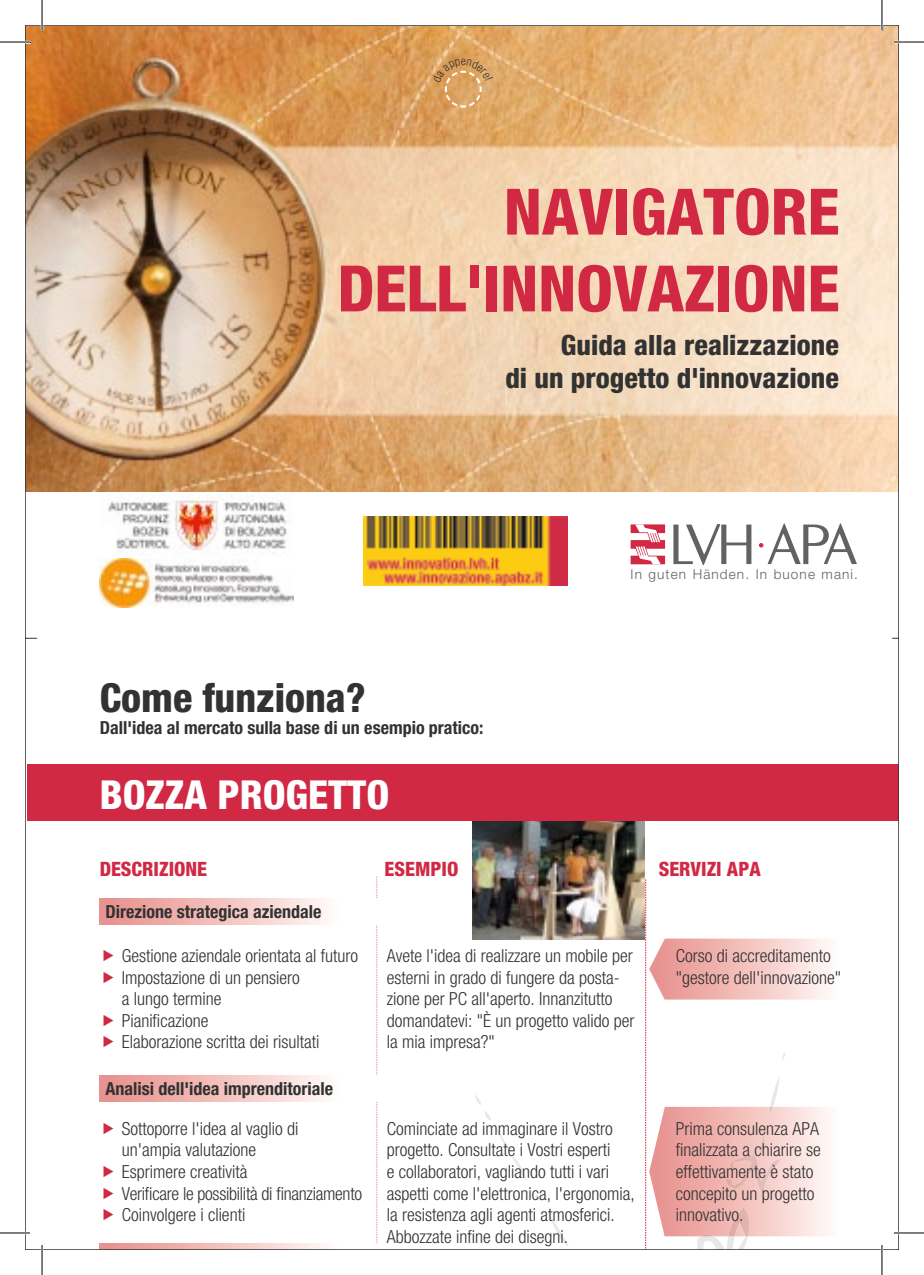
<style>
.page{position:relative;width:924px;height:1275px;background:#fff}
.page>*{position:absolute;margin:0;border:0;box-sizing:border-box;transform-origin:0 0}
.t1{font:800 condensed 64px/76.8px "Helvetica Neue";color:#d12844;text-align:right}
.t2{font:800 condensed 40px "Helvetica Neue";color:#fff}
.t3{font:800 condensed 40px "Helvetica Neue";color:#323232}
.t4{font:800 condensed 28px/33.6px "Helvetica Neue";color:#323232;text-align:right}
.t5{font:800 condensed 19.8px "Helvetica Neue";color:#d12844}
.t6{font:300 condensed 18px/21.6px "Helvetica Neue";color:#323232}
.t7{font:700 condensed 18px "Helvetica Neue";color:#323232}
.t8{font:300 13.6px "Helvetica Neue";letter-spacing:.08em;color:#626262}
</style>
<div class="page">
<svg style="left:376px;top:876px;width:1px;height:367px"></svg>
<svg style="left:100px;top:1243px;width:224px;height:5px"></svg>
<div style="left:100px;top:1075px;width:325px;height:26px;background:linear-gradient(to right,#e9938d,#fff)"></div>
<img style="left:472px;top:821px;width:171px;height:118px">
<svg style="left:475px;top:1095px;width:6px;height:10px"></svg>
<svg style="left:485px;top:1111px;width:26px;height:39px"></svg>
<svg style="left:512px;top:1157px;width:15px;height:23px"></svg>
<svg style="left:535px;top:1193px;width:4px;height:7px"></svg>
<svg style="left:548px;top:1213px;width:21px;height:34px"></svg>
<div style="left:27px;top:764px;width:871px;height:56px;background:#d12844"></div>
<svg style="left:645px;top:879px;width:238px;height:369px"></svg>
<div style="left:100px;top:898px;width:325px;height:26px;background:linear-gradient(to right,#e9938d,#fff)"></div>
<img style="left:27px;top:27px;width:869px;height:465px">
<svg style="left:673px;top:524px;width:78px;height:41px"></svg>
<svg style="left:759px;top:523px;width:97px;height:41px"></svg>
<svg style="left:630px;top:524px;width:34px;height:40px"></svg>
<img style="left:100px;top:495px;width:193px;height:112px">
<img style="left:363px;top:517px;width:204px;height:68px">
<hr style="left:0;top:41px;width:30px;height:2px;background:#fff">
<hr style="left:893px;top:41px;width:30px;height:2px;background:#fff">
<hr style="left:41px;top:0;width:2px;height:30px;background:#fff">
<hr style="left:880px;top:0;width:2px;height:30px;background:#fff">
<hr style="left:880px;top:1245px;width:2px;height:30px;background:#fff">
<hr style="left:0;top:42px;width:30px;height:1px;background:#000">
<hr style="left:893px;top:42px;width:30px;height:1px;background:#000">
<hr style="left:0;top:1232px;width:30px;height:1px;background:#000">
<hr style="left:893px;top:1232px;width:30px;height:1px;background:#000">
<hr style="left:42px;top:0;width:1px;height:30px;background:#000">
<hr style="left:42px;top:1245px;width:1px;height:30px;background:#000">
<hr style="left:881px;top:0;width:1px;height:30px;background:#000">
<hr style="left:881px;top:1245px;width:1px;height:30px;background:#000">
<svg style="left:432px;top:59px;width:61px;height:49px;background:#dea768"></svg>
<h1 class="t1" style="left:337px;top:172px;width:503px">NAVIGATORE<br>DELL'INNOVAZIONE</h1>
<h3 class="t4" style="left:505px;top:328px;width:335px">Guida alla realizzazione<br>di un progetto d'innovazione</h3>
<h2 class="t3" style="left:100px;top:673px;width:268px">Come funziona?</h2>
<p class="t7" style="left:100px;top:716px;width:385px">Dall'idea al mercato sulla base di un esempio pratico:</p>
<h2 class="t2" style="left:100px;top:769px;width:291px">BOZZA PROGETTO</h2>
<p class="t8" style="left:630px;top:566px;width:229px">In guten Händen. In buone mani.</p>
<p class="t5" style="left:100px;top:857px;width:109px">DESCRIZIONE</p>
<p class="t5" style="left:384px;top:857px;width:75px">ESEMPIO</p>
<p class="t5" style="left:658px;top:857px;width:103px">SERVIZI APA</p>
<p class="t7" style="left:105px;top:901px;width:217px">Direzione strategica aziendale</p>
<p class="t6" style="left:122px;top:944px;width:238px">Gestione aziendale orientata al futuro<br>Impostazione di un pensiero<br>a lungo termine<br>Pianificazione<br>Elaborazione scritta dei risultati</p>
<p class="t7" style="left:105px;top:1078px;width:229px">Analisi dell'idea imprenditoriale</p>
<p class="t6" style="left:122px;top:1117px;width:242px">Sottoporre l'idea al vaglio di un'ampia valutazione<br>Esprimere creatività<br>Verificare le possibilità di finanziamento<br>Coinvolgere i clienti</p>
<p class="t6" style="left:386px;top:944px;width:249px">Avete l'idea di realizzare un mobile per esterni in grado di fungere da posta&shy;zione per PC all'aperto. Innanzitutto domandatevi: "È un progetto valido per la mia impresa?"</p>
<p class="t6" style="left:386px;top:1117px;width:249px">Cominciate ad immaginare il Vostro progetto. Consultate i Vostri esperti<br>e collaboratori, vagliando tutti i vari aspetti come l'elettronica, l'ergonomia, la resistenza agli agenti atmosferici.<br>Abbozzate infine dei disegni.</p>
<p class="t6" style="left:675px;top:944px;width:167px">Corso di accreditamento "gestore dell'innovazione"</p>
<p class="t6" style="left:675px;top:1117px;width:146px">Prima consulenza APA finalizzata a chiarire se effettivamente è stato concepito un progetto innovativo.</p>
</div>
